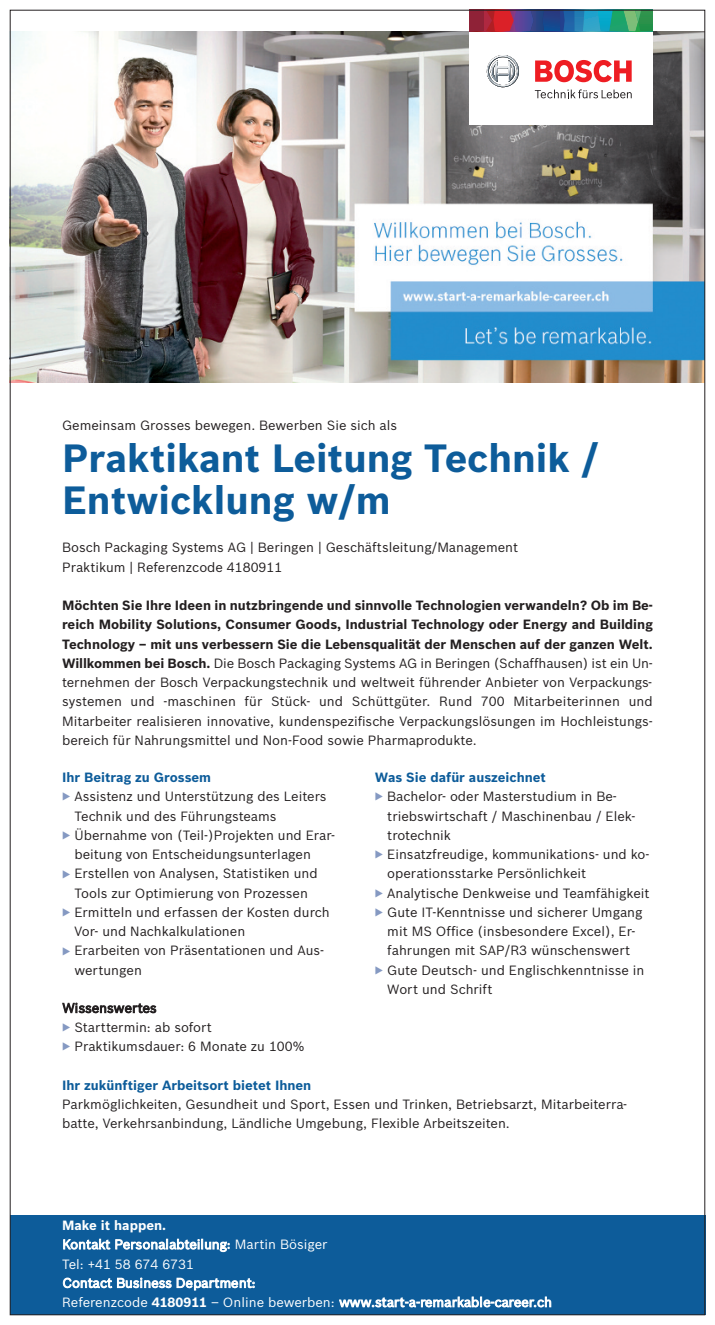
<style>
.page{position:relative;width:715px;height:1325px;background:#fff}
.page>*{position:absolute;margin:0;border:0;box-sizing:border-box;transform-origin:0 0}
.t1{font:700 38.5px/42px "Bosch Sans";color:#0d5c9a}
.t2{font:13.12px/19.2px "Bosch Sans";color:#231f20}
.t3{font:13.12px/19.2px "Bosch Sans";color:#fff}
.t4{font:700 13.12px "Bosch Sans";color:#0d5c9a}
.s1{font-weight:700}
.s2{color:#8599c2}
</style>
<div class="page">
<img style="left:12px;top:31px;width:690px;height:351px">
<div style="left:469px;top:10px;width:183px;height:114px;background:#fff"></div>
<div style="left:469px;top:10px;width:14px;height:21px;background:#8f2237"></div>
<svg style="left:483px;top:12px;width:169px;height:19px"></svg>
<svg style="left:486px;top:55px;width:33px;height:32px"></svg>
<svg style="left:535px;top:60px;width:96px;height:22px"></svg>
<svg style="left:534px;top:89px;width:97px;height:9px"></svg>
<div style="left:10px;top:1215px;width:694px;height:99px;background:#0d5c9a"></div>
<p class="t2" style="left:62px;top:415px;width:336px">Gemeinsam Grosses bewegen. Bewerben Sie sich als</p>
<h1 class="t1" style="left:62px;top:437px;width:538px">Praktikant Leitung Technik /<br>Entwicklung w/m</h1>
<p class="t2" style="left:62px;top:538px;width:457px">Bosch Packaging Systems AG | Beringen | Geschäftsleitung/Management<br>Praktikum | Referenzcode 4180911</p>
<p class="t2" style="left:62px;top:596px;width:592px;text-align:justify"><span class="s1">Möchten Sie Ihre Ideen in nutzbringende und sinnvolle Technologien verwandeln? Ob im Be&shy;reich Mobility Solutions, Consumer Goods, Industrial Technology oder Energy and Building Technology – mit uns verbessern Sie die Lebensqualität der Menschen auf der ganzen Welt.<br>Willkommen bei Bosch.</span> Die Bosch Packaging Systems AG in Beringen (Schaffhausen) ist ein Un&shy;ternehmen der Bosch Verpackungstechnik und weltweit führender Anbieter von Verpackungs&shy;systemen und -maschinen für Stück- und Schüttgüter. Rund 700 Mitarbeiterinnen und Mitarbeiter realisieren innovative, kundenspezifische Verpackungslösungen im Hochleistungs&shy;bereich für Nahrungsmittel und Non-Food sowie Pharmaprodukte.</p>
<p class="t4" style="left:62px;top:769px;width:150px">Ihr Beitrag zu Grossem</p>
<p class="t2" style="left:62px;top:787px;width:266px"><span class="s2">▶</span> Assistenz und Unterstützung des Leiters</p>
<p class="t2" style="left:74px;top:806px;width:203px">Technik und des Führungsteams</p>
<p class="t2" style="left:62px;top:825px;width:274px"><span class="s2">▶</span> Übernahme von (Teil-)Projekten und Erar-</p>
<p class="t2" style="left:74px;top:844px;width:238px">beitung von Entscheidungsunterlagen</p>
<p class="t2" style="left:62px;top:864px;width:257px"><span class="s2">▶</span> Erstellen von Analysen, Statistiken und</p>
<p class="t2" style="left:74px;top:883px;width:235px">Tools zur Optimierung von Prozessen</p>
<p class="t2" style="left:62px;top:902px;width:269px"><span class="s2">▶</span> Ermitteln und erfassen der Kosten durch</p>
<p class="t2" style="left:74px;top:921px;width:172px">Vor- und Nachkalkulationen</p>
<p class="t2" style="left:62px;top:941px;width:263px"><span class="s2">▶</span> Erarbeiten von Präsentationen und Aus-</p>
<p class="t2" style="left:74px;top:960px;width:69px">wertungen</p>
<p class="t4" style="left:375px;top:769px;width:172px">Was Sie dafür auszeichnet</p>
<p class="t2" style="left:375px;top:787px;width:243px"><span class="s2">▶</span> Bachelor- oder Masterstudium in Be-</p>
<p class="t2" style="left:387px;top:806px;width:249px">triebswirtschaft / Maschinenbau / Elek-</p>
<p class="t2" style="left:387px;top:825px;width:65px">trotechnik</p>
<p class="t2" style="left:375px;top:844px;width:276px"><span class="s2">▶</span> Einsatzfreudige, kommunikations- und ko-</p>
<p class="t2" style="left:387px;top:864px;width:200px">operationsstarke Persönlichkeit</p>
<p class="t2" style="left:375px;top:883px;width:276px"><span class="s2">▶</span> Analytische Denkweise und Teamfähigkeit</p>
<p class="t2" style="left:375px;top:902px;width:269px"><span class="s2">▶</span> Gute IT-Kenntnisse und sicherer Umgang</p>
<p class="t2" style="left:387px;top:921px;width:249px">mit MS Office (insbesondere Excel), Er-</p>
<p class="t2" style="left:387px;top:941px;width:244px">fahrungen mit SAP/R3 wünschenswert</p>
<p class="t2" style="left:375px;top:960px;width:271px"><span class="s2">▶</span> Gute Deutsch- und Englischkenntnisse in</p>
<p class="t2" style="left:387px;top:979px;width:107px">Wort und Schrift</p>
<p class="t2" style="left:62px;top:998px;width:244px">Wissenswertes<br><span class="s2">▶</span> Starttermin: ab sofort<br><span class="s2">▶</span> Praktikumsdauer: 6 Monate zu 100%</p>
<p class="t4" style="left:62px;top:1077px;width:251px">Ihr zukünftiger Arbeitsort bietet Ihnen</p>
<p class="t2" style="left:62px;top:1094px;width:566px">Parkmöglichkeiten, Gesundheit und Sport, Essen und Trinken, Betriebsarzt, Mitarbeiterra&shy;batte, Verkehrsanbindung, Ländliche Umgebung, Flexible Arbeitszeiten.</p>
<p class="t3" style="left:62px;top:1215px;width:491px"><span class="s1">Make it happen.<br></span>Kontakt Personalabteilung<span class="s1">:</span> Martin Bösiger<br>Tel: +41 58 674 6731<br>Contact Business Department:<br>Referenzcode <span class="s1">4180911</span> – Online bewerben: www.start-a-remarkable-career.ch</p>
</div>
